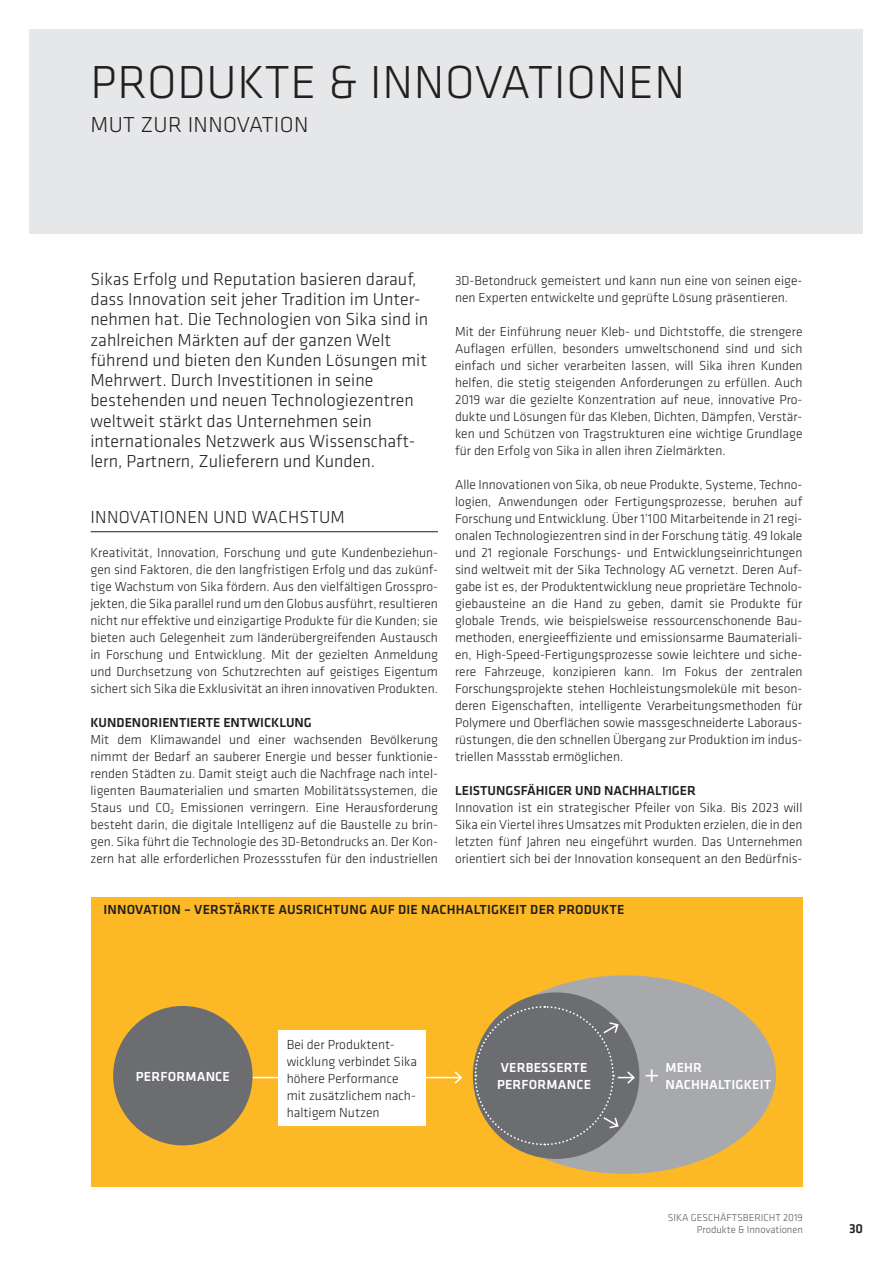
<style>
.page{position:relative;width:893px;height:1263px;background:#fff}
.page>*{position:absolute;margin:0;border:0;box-sizing:border-box;transform-origin:0 0}
.t1{font:300 48px "Klavika";letter-spacing:.015em;color:#231f20}
.t2{font:300 30.15px "Klavika";color:#fff}
.t3{font:300 22.5px "Klavika";letter-spacing:.015em;color:#231f20}
.t4{font:300 18px/20.2px "Klavika";color:#231f20}
.t5{font:300 13.65px/17.1px "Klavika";color:#231f20}
.t6{font:500 13.65px "Klavika";letter-spacing:.015em;color:#231f20}
.t7{font:500 13.65px/17.1px "Klavika";letter-spacing:.015em;color:#fff}
.t8{font:300 13.5px/17px "Klavika";color:#231f20;text-align:justify}
.t9{font:500 13.5px "Klavika";color:#231f20}
.t10{font:300 10.5px/12.6px "Klavika";color:#57585a;text-align:right}
</style>
<div class="page">
<div style="left:30px;top:30px;width:833px;height:204px;background:#e6e7e9"></div>
<div style="left:91px;top:897px;width:711px;height:289px;background:#fcb825"></div>
<svg style="left:253px;top:1071px;width:210px;height:13px"></svg>
<div style="left:113px;top:1006px;width:140px;height:139px;background:#6c6d70;border-radius:50%"></div>
<div style="left:473px;top:975px;width:303px;height:199px;background:#a8a9ad;border-radius:50%"></div>
<div style="left:473px;top:992px;width:166px;height:167px;background:#6c6d70;border-radius:50%"></div>
<div style="left:278px;top:1030px;width:148px;height:96px;background:#fff"></div>
<svg style="left:474px;top:1005px;width:162px;height:141px"></svg>
<hr style="left:91px;top:531px;width:347px;height:1px;background:#231f20">
<h1 class="t1" style="left:91px;top:53px;width:596px">PRODUKTE &amp; INNOVATIONEN</h1>
<h3 class="t3" style="left:91px;top:111px;width:219px">MUT ZUR INNOVATION</h3>
<p class="t4" style="left:91px;top:269px;width:339px">Sikas Erfolg und Reputation basieren darauf, dass Innovation seit jeher Tradition im Unter&shy;nehmen hat. Die Technologien von Sika sind in zahlreichen Märkten auf der ganzen Welt führend und bieten den Kunden Lösungen mit Mehrwert. Durch Investitionen in seine bestehenden und neuen Technologiezentren weltweit stärkt das Unternehmen sein internationales Netzwerk aus Wissenschaft&shy;lern, Partnern, Zulieferern und Kunden.</p>
<h3 class="t4" style="left:91px;top:507px;width:256px">INNOVATIONEN UND WACHSTUM</h3>
<p class="t8" style="left:91px;top:544px;width:349px">Kreativität, Innovation, Forschung und gute Kundenbeziehun&shy;gen sind Faktoren, die den langfristigen Erfolg und das zukünf&shy;tige Wachstum von Sika fördern. Aus den vielfältigen Grosspro&shy;jekten, die Sika parallel rund um den Globus ausführt, resultieren nicht nur effektive und einzigartige Produkte für die Kunden; sie bieten auch Gelegenheit zum länderübergreifenden Austausch in Forschung und Entwicklung. Mit der gezielten Anmeldung und Durchsetzung von Schutzrechten auf geistiges Eigentum sichert sich Sika die Exklusivität an ihren innovativen Produkten.</p>
<p class="t9" style="left:91px;top:714px;width:223px">KUNDENORIENTIERTE ENTWICKLUNG</p>
<p class="t8" style="left:91px;top:731px;width:349px">Mit dem Klimawandel und einer wachsenden Bevölkerung nimmt der Bedarf an sauberer Energie und besser funktionie&shy;renden Städten zu. Damit steigt auch die Nachfrage nach intel&shy;ligenten Baumaterialien und smarten Mobilitätssystemen, die Staus und CO<sub>2</sub> Emissionen verringern. Eine Herausforderung besteht darin, die digitale Intelligenz auf die Baustelle zu brin&shy;gen. Sika führt die Technologie des 3D-Betondrucks an. Der Kon&shy;zern hat alle erforderlichen Prozessstufen für den industriellen</p>
<p class="t8" style="left:455px;top:272px;width:349px">3D-Betondruck gemeistert und kann nun eine von seinen eige&shy;nen Experten entwickelte und geprüfte Lösung präsentieren.</p>
<p class="t8" style="left:455px;top:323px;width:349px">Mit der Einführung neuer Kleb- und Dichtstoffe, die strengere Auflagen erfüllen, besonders umweltschonend sind und sich einfach und sicher verarbeiten lassen, will Sika ihren Kunden helfen, die stetig steigenden Anforderungen zu erfüllen. Auch 2019 war die gezielte Konzentration auf neue, innovative Pro&shy;dukte und Lösungen für das Kleben, Dichten, Dämpfen, Verstär&shy;ken und Schützen von Tragstrukturen eine wichtige Grundlage für den Erfolg von Sika in allen ihren Zielmärkten.</p>
<p class="t8" style="left:455px;top:476px;width:349px">Alle Innovationen von Sika, ob neue Produkte, Systeme, Techno&shy;logien, Anwendungen oder Fertigungsprozesse, beruhen auf Forschung und Entwicklung. Über 1’100 Mitarbeitende in 21 regi&shy;onalen Technologiezentren sind in der Forschung tätig. 49 lokale und 21 regionale Forschungs- und Entwicklungseinrichtungen sind weltweit mit der Sika Technology AG vernetzt. Deren Auf&shy;gabe ist es, der Produktentwicklung neue proprietäre Technolo&shy;giebausteine an die Hand zu geben, damit sie Produkte für globale Trends, wie beispielsweise ressourcenschonende Bau&shy;methoden, energieeffiziente und emissionsarme Baumateriali&shy;en, High-Speed-Fertigungsprozesse sowie leichtere und siche&shy;rere Fahrzeuge, konzipieren kann. Im Fokus der zentralen Forschungsprojekte stehen Hochleistungsmoleküle mit beson&shy;deren Eigenschaften, intelligente Verarbeitungsmethoden für Polymere und Oberflächen sowie massgeschneiderte Laboraus&shy;rüstungen, die den schnellen Übergang zur Produktion im indus&shy;triellen Massstab ermöglichen.</p>
<p class="t9" style="left:455px;top:782px;width:242px">LEISTUNGSFÄHIGER UND NACHHALTIGER</p>
<p class="t8" style="left:455px;top:799px;width:349px">Innovation ist ein strategischer Pfeiler von Sika. Bis 2023 will Sika ein Viertel ihres Umsatzes mit Produkten erzielen, die in den letzten fünf Jahren neu eingeführt wurden. Das Unternehmen orientiert sich bei der Innovation konsequent an den Bedürfnis-</p>
<p class="t6" style="left:103px;top:901px;width:523px">INNOVATION – VERSTÄRKTE AUSRICHTUNG AUF DIE NACHHALTIGKEIT DER PRODUKTE</p>
<p class="t5" style="left:287px;top:1036px;width:132px">Bei der Produktent&shy;wicklung verbindet Sika höhere Performance mit zusätzlichem nach&shy;haltigem Nutzen</p>
<p class="t7" style="left:136px;top:1067px;width:96px">PERFORMANCE</p>
<p class="t7" style="left:497px;top:1059px;width:96px">VERBESSERTE<br>PERFORMANCE</p>
<p class="t7" style="left:665px;top:1059px;width:38px">MEHR</p>
<h2 class="t2" style="left:644px;top:1055px;width:18px">+</h2>
<p class="t7" style="left:665px;top:1076px;width:107px">NACHHALTIGKEIT</p>
<p class="t10" style="left:668px;top:1211px;width:137px">SIKA GESCHÄFTSBERICHT 2019<br>Produkte &amp; Innovationen</p>
<p class="t9" style="left:849px;top:1219px;width:16px">30</p>
</div>
